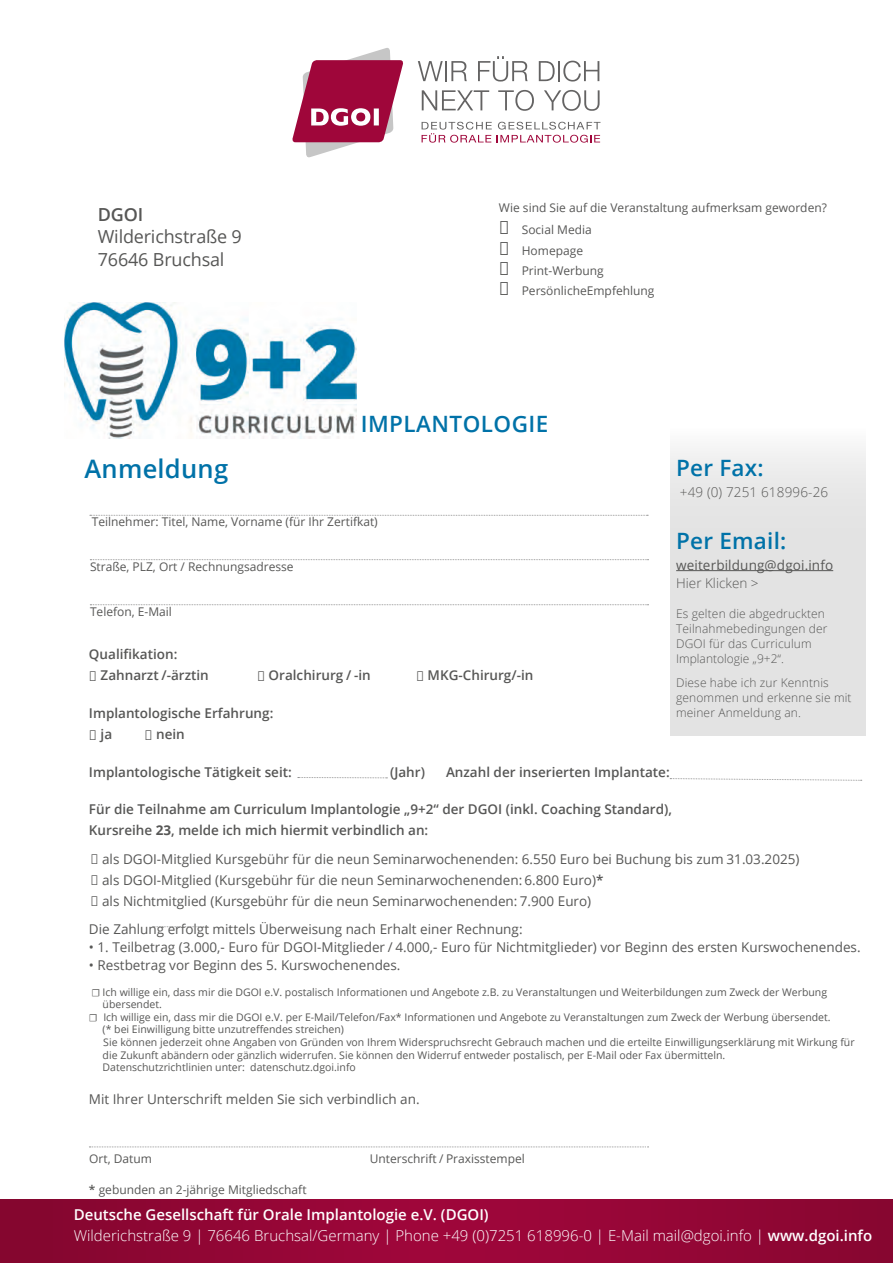
<style>
.page{position:relative;width:893px;height:1263px;background:#fff}
.page>*{position:absolute;margin:0;border:0;box-sizing:border-box;transform-origin:0 0}
.t1{font:600 25.5px "Open Sans";letter-spacing:.01em;color:#0072a8}
.t2{font:600 22.5px "Open Sans";letter-spacing:.02em;color:#0072a8}
.t3{font:18px/22.5px "Open Sans";letter-spacing:-.01em;color:#575756}
.t4{font:600 18px "Open Sans";color:#575756}
.t5{font:300 15px/21.5px "Open Sans";color:#fff}
.t6{font:13.5px/21px "Open Sans";color:#575756}
.t7{font:600 13.5px/21px "Open Sans";color:#575756}
.t8{font:300 13.5px "Open Sans";letter-spacing:.01em;color:#575756}
.t9{font:12px/20.1px "Open Sans";color:#575756}
.t10{font:300 12px/15px "Open Sans";letter-spacing:.01em;color:#575756}
.t11{font:10.5px "Open Sans";color:#575756}
.s1{font-size:18px}
.s2{font-weight:700}
.s3{font-weight:600}
.s4{font-family:"Minion Pro"}
</style>
<div class="page">
<div style="left:670px;top:428px;width:195px;height:308px;background:#e3e3e3"></div>
<hr style="left:676px;top:570px;width:157px;height:1px;background:#575756">
<svg style="left:292px;top:48px;width:111px;height:109px"></svg>
<svg style="left:422px;top:90px;width:67px;height:20px"></svg>
<svg style="left:498px;top:90px;width:36px;height:21px"></svg>
<svg style="left:544px;top:90px;width:56px;height:21px"></svg>
<svg style="left:418px;top:61px;width:25px;height:20px"></svg>
<hr style="left:445px;top:61px;width:2px;height:20px;background:#646363">
<svg style="left:451px;top:61px;width:16px;height:20px"></svg>
<svg style="left:478px;top:56px;width:50px;height:26px"></svg>
<svg style="left:539px;top:61px;width:16px;height:20px"></svg>
<hr style="left:558px;top:61px;width:2px;height:20px;background:#646363">
<svg style="left:563px;top:61px;width:36px;height:21px"></svg>
<svg style="left:422px;top:122px;width:178px;height:21px"></svg>
<div style="left:0;top:1199px;width:893px;height:64px;background:linear-gradient(to right,#910634,#960636)"></div>
<svg style="left:90px;top:515px;width:558px;height:1px"></svg>
<svg style="left:90px;top:559px;width:559px;height:1px"></svg>
<svg style="left:90px;top:604px;width:559px;height:1px"></svg>
<svg style="left:89px;top:1146px;width:560px;height:1px"></svg>
<svg style="left:298px;top:777px;width:89px;height:1px"></svg>
<svg style="left:153px;top:926px;width:54px;height:1px"></svg>
<svg style="left:670px;top:778px;width:192px;height:3px"></svg>
<img style="left:64px;top:303px;width:292px;height:135px">
<h3 class="t4" style="left:98px;top:202px;width:47px">DGOI</h3>
<h3 class="t3" style="left:98px;top:225px;width:146px">Wilderichstraße 9<br>76646 Bruchsal</h3>
<p class="t9" style="left:499px;top:196px;width:329px;line-height:22.2px">Wie sind Sie auf die Veranstaltung aufmerksam geworden? <span class="s1">❏</span> Social Media</p>
<p class="t9" style="left:499px;top:240px;width:157px"><span class="s1">❏</span> Homepage<br><span class="s1">❏</span> Print-Werbung<br><span class="s1">❏</span> PersönlicheEmpfehlung</p>
<h2 class="t2" style="left:361px;top:408px;width:189px">IMPLANTOLOGIE</h2>
<h1 class="t1" style="left:84px;top:451px;width:145px">Anmeldung</h1>
<p class="t9" style="left:92px;top:511px;width:288px">Teilnehmer: Titel, Name, Vorname (für Ihr Zertifkat)</p>
<p class="t9" style="left:90px;top:556px;width:205px">Straße, PLZ, Ort / Rechnungsadresse</p>
<p class="t9" style="left:90px;top:601px;width:83px">Telefon, E-Mail</p>
<h2 class="t2" style="left:676px;top:453px;width:89px">Per Fax:</h2>
<p class="t8" style="left:680px;top:483px;width:150px">+49 (0) 7251 618996-26</p>
<h2 class="t2" style="left:676px;top:525px;width:112px">Per Email:</h2>
<p class="t6" style="left:676px;top:554px;width:159px">weiterbildung@dgoi.info</p>
<p class="t8" style="left:676px;top:573px;width:84px">Hier Klicken &gt;</p>
<p class="t10" style="left:676px;top:606px;width:153px">Es gelten die abgedruckten<br>Teilnahmebedingungen der<br>DGOI für das Curriculum<br>Implantologie „9+2“.</p>
<p class="t10" style="left:676px;top:674px;width:177px">Diese habe ich zur Kenntnis genommen und erkenne sie mit meiner Anmeldung an.</p>
<p class="t7" style="left:89px;top:643px;width:121px">Qualifikation:<br>❏ Zahnarzt /-ärztin</p>
<p class="t7" style="left:257px;top:664px;width:115px">❏ Oralchirurg / -in</p>
<p class="t7" style="left:416px;top:664px;width:119px">❏ MKG-Chirurg/-in</p>
<p class="t7" style="left:89px;top:702px;width:186px">Implantologische Erfahrung: ❏ ja</p>
<p class="t7" style="left:145px;top:723px;width:42px">❏ nein</p>
<p class="t7" style="left:89px;top:761px;width:204px">Implantologische Tätigkeit seit:</p>
<p class="t7" style="left:390px;top:761px;width:36px">(Jahr)</p>
<p class="t7" style="left:446px;top:761px;width:225px">Anzahl der inserierten Implantate:</p>
<p class="t7" style="left:89px;top:798px;width:584px">Für die Teilnahme am Curriculum Implantologie „9+2“ der DGOI (inkl. Coaching Standard),<br>Kursreihe <span class="s2">23</span>, melde ich mich hiermit verbindlich an:</p>
<p class="t6" style="left:91px;top:848px;width:710px">❏ als DGOI-Mitglied Kursgebühr für die neun Seminarwochenenden: 6.550 Euro bei Buchung bis zum 31.03.2025) ❏ als DGOI-Mitglied (Kursgebühr für die neun Seminarwochenenden: 6.800 Euro)<span class="s3">*<br></span>❏ als Nichtmitglied (Kursgebühr für die neun Seminarwochenenden: 7.900 Euro)</p>
<p class="t6" style="left:89px;top:918px;width:435px">Die Zahlung erfolgt mittels Überweisung nach Erhalt einer Rechnung:</p>
<p class="t6" style="left:89px;top:936px;width:773px">• 1. Teilbetrag (3.000,- Euro für DGOI-Mitglieder / 4.000,- Euro für Nichtmitglieder) vor Beginn des ersten Kurswochenendes.</p>
<p class="t6" style="left:89px;top:954px;width:313px">• Restbetrag vor Beginn des 5. Kurswochenendes.</p>
<p class="t11" style="left:91px;top:985px;width:737px"><span class="s4">☐</span> Ich willige ein, dass mir die DGOI e.V. postalisch Informationen und Angebote z.B. zu Veranstaltungen und Weiterbildungen zum Zweck der Werbung</p>
<p class="t11" style="left:103px;top:997px;width:61px">übersendet.</p>
<p class="t11" style="left:89px;top:1010px;width:743px"><span class="s4">☐</span> Ich willige ein, dass mir die DGOI e.V. per E-Mail/Telefon/Fax* Informationen und Angebote zu Veranstaltungen zum Zweck der Werbung übersendet.</p>
<p class="t11" style="left:103px;top:1022px;width:243px">(* bei Einwilligung bitte unzutreffendes streichen)</p>
<p class="t11" style="left:103px;top:1035px;width:753px">Sie können jederzeit ohne Angaben von Gründen von Ihrem Widerspruchsrecht Gebrauch machen und die erteilte Einwilligungserklärung mit Wirkung für</p>
<p class="t11" style="left:103px;top:1048px;width:624px">die Zukunft abändern oder gänzlich widerrufen. Sie können den Widerruf entweder postalisch, per E-Mail oder Fax übermitteln.</p>
<p class="t11" style="left:103px;top:1060px;width:255px">Datenschutzrichtlinien unter: datenschutz.dgoi.info</p>
<p class="t6" style="left:89px;top:1088px;width:332px">Mit Ihrer Unterschrift melden Sie sich verbindlich an.</p>
<p class="t9" style="left:89px;top:1148px;width:64px">Ort, Datum</p>
<p class="t9" style="left:370px;top:1148px;width:157px">Unterschrift / Praxisstempel</p>
<p class="t9" style="left:89px;top:1180px;width:219px"><span class="s3">*</span> gebunden an 2-jährige Mitgliedschaft</p>
<h3 class="t5" style="left:74px;top:1203px;width:800px"><span class="s3">Deutsche Gesellschaft für Orale Implantologie e.V. (DGOI)<br></span>Wilderichstraße 9 | 76646 Bruchsal/Germany | Phone +49 (0)7251 618996-0 | E-Mail mail@dgoi.info | <span class="s3">www.dgoi.info</span></h3>
</div>
